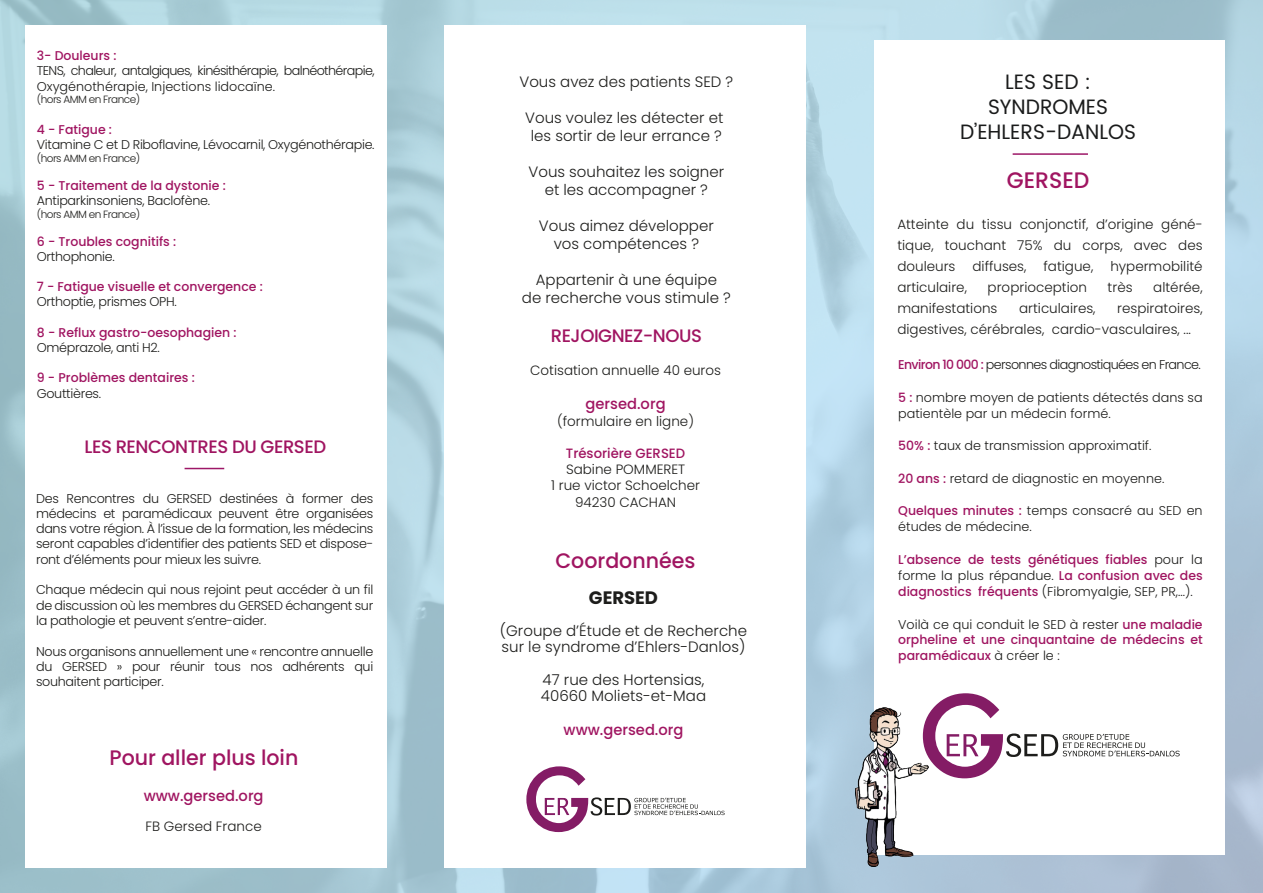
<style>
.page{position:relative;width:1263px;height:893px;background:#fff}
.page>*{position:absolute;margin:0;border:0;box-sizing:border-box;transform-origin:0 0}
.t1{font:500 22.35px "Poppins";color:#a01561}
.t2{font:500 21px "Poppins";color:#a01561}
.t3{font:20.85px/25px "Poppins";color:#1a1b1b;text-align:center}
.t4{font:500 18px "Poppins";letter-spacing:-.025em;color:#a01561}
.t5{font:700 18px "Poppins";color:#1d1d1b}
.t6{font:300 15px/18px "Poppins";color:#1d1d1b;text-align:center}
.t7{font:500 15px "Poppins";color:#a01561}
.t8{font:300 13.5px/21px "Poppins";color:#1d1d1b;text-align:justify}
.t9{font:500 13.5px "Poppins";color:#a01561}
.t10{font:300 12.75px/15.3px "Poppins";letter-spacing:-.025em;color:#1d1d1b;text-align:justify}
.t11{font:500 12.75px/16.2px "Poppins";color:#a01561;text-align:justify}
.t12{font:300 12.75px/16.2px "Poppins";color:#1d1d1b}
.t13{font:300 12.75px/15.3px "Poppins";letter-spacing:-.05em;color:#1d1d1b}
.t14{font:300 10.5px "Poppins";letter-spacing:-.05em;color:#1d1d1b}
.s1{font-weight:500;color:#a01561}
.s2{font-weight:300;color:#1d1d1b}
</style>
<div class="page">
<img style="left:0;top:0;width:1263px;height:893px">
<div style="left:26px;top:25px;width:361px;height:843px;background:#fff"></div>
<div style="left:875px;top:41px;width:350px;height:814px;background:#fff"></div>
<div style="left:444px;top:26px;width:361px;height:842px;background:#fff"></div>
<svg style="left:526px;top:766px;width:199px;height:66px"></svg>
<img style="left:855px;top:707px;width:74px;height:159px">
<hr style="left:1013px;top:153px;width:75px;height:2px;background:#9d1767">
<svg style="left:923px;top:693px;width:257px;height:85px"></svg>
<hr style="left:185px;top:468px;width:39px;height:1px;background:#9d1767">
<p class="t11" style="left:37px;top:48px;width:81px">3- Douleurs :</p>
<p class="t13" style="left:37px;top:63px;width:339px">TENS, chaleur, antalgiques, kinésithérapie, balnéothérapie,<br>Oxygénothérapie, Injections lidocaïne.</p>
<p class="t14" style="left:37px;top:94px;width:105px">(hors AMM en France)</p>
<p class="t11" style="left:37px;top:121px;width:77px">4 - Fatigue :</p>
<p class="t10" style="left:37px;top:137px;width:339px">Vitamine C et D Riboflavine, Lévocarnil, Oxygénothérapie.</p>
<p class="t14" style="left:37px;top:152px;width:105px">(hors AMM en France)</p>
<p class="t11" style="left:37px;top:177px;width:191px">5 - Traitement de la dystonie :</p>
<p class="t10" style="left:37px;top:193px;width:175px">Antiparkinsoniens, Baclofène.</p>
<p class="t14" style="left:37px;top:208px;width:105px">(hors AMM en France)</p>
<p class="t11" style="left:37px;top:233px;width:141px">6 - Troubles cognitifs :</p>
<p class="t10" style="left:37px;top:249px;width:80px">Orthophonie.</p>
<p class="t11" style="left:37px;top:279px;width:228px">7 - Fatigue visuelle et convergence :</p>
<p class="t10" style="left:37px;top:294px;width:141px">Orthoptie, prismes OPH.</p>
<p class="t11" style="left:37px;top:324px;width:201px">8 - Reflux gastro-oesophagien :</p>
<p class="t10" style="left:37px;top:340px;width:125px">Oméprazole, anti H2.</p>
<p class="t11" style="left:37px;top:370px;width:159px">9 - Problèmes dentaires :</p>
<p class="t10" style="left:37px;top:386px;width:66px">Gouttières.</p>
<h3 class="t4" style="left:85px;top:437px;width:243px">LES RENCONTRES DU GERSED</h3>
<p class="t10" style="left:36px;top:490px;width:339px">Des Rencontres du GERSED destinées à former des médecins et paramédicaux peuvent être organisées dans votre région. À l’issue de la formation, les médecins seront capables d’identifier des patients SED et dispose&shy;ront d’éléments pour mieux les suivre.</p>
<p class="t10" style="left:36px;top:582px;width:339px">Chaque médecin qui nous rejoint peut accéder à un fil de discussion où les membres du GERSED échangent sur la pathologie et peuvent s’entre-aider.</p>
<p class="t10" style="left:36px;top:643px;width:339px">Nous organisons annuellement une « rencontre annuelle du GERSED » pour réunir tous nos adhérents qui souhaitent participer.</p>
<h2 class="t2" style="left:109px;top:745px;width:190px">Pour aller plus loin</h2>
<p class="t7" style="left:144px;top:787px;width:121px">www.gersed.org</p>
<p class="t8" style="left:146px;top:816px;width:118px">FB Gersed France</p>
<p class="t6" style="left:519px;top:72px;width:215px">Vous avez des patients SED ?</p>
<p class="t6" style="left:525px;top:108px;width:200px">Vous voulez les détecter et les sortir de leur errance ?</p>
<p class="t6" style="left:528px;top:162px;width:197px">Vous souhaitez les soigner et les accompagner ?</p>
<p class="t6" style="left:539px;top:216px;width:176px">Vous aimez développer vos compétences ?</p>
<p class="t6" style="left:522px;top:270px;width:210px">Appartenir à une équipe<br>de recherche vous stimule ?</p>
<h3 class="t4" style="left:551px;top:326px;width:153px">REJOIGNEZ-NOUS</h3>
<p class="t8" style="left:530px;top:360px;width:192px">Cotisation annuelle 40 euros</p>
<p class="t7" style="left:586px;top:396px;width:81px">gersed.org</p>
<p class="t8" style="left:557px;top:410px;width:138px">(formulaire en ligne)</p>
<p class="t9" style="left:566px;top:445px;width:121px">Trésorière GERSED</p>
<p class="t8" style="left:551px;top:461px;width:150px;line-height:16.2px;text-align:center">Sabine POMMERET<br>1 rue victor Schoelcher<br>94230 CACHAN</p>
<h2 class="t2" style="left:555px;top:549px;width:142px">Coordonnées</h2>
<h3 class="t5" style="left:589px;top:587px;width:71px">GERSED</h3>
<p class="t6" style="left:500px;top:623px;width:249px;line-height:16.2px;text-align:left">(Groupe d’Étude et de Recherche sur le syndrome d’Ehlers-Danlos)</p>
<p class="t6" style="left:541px;top:672px;width:167px;line-height:16.2px;text-align:left">47 rue des Hortensias,<br>40660 Moliets-et-Maa</p>
<p class="t7" style="left:564px;top:721px;width:121px">www.gersed.org</p>
<h3 class="t3" style="left:960px;top:70px;width:178px">LES SED :<br>SYNDROMES<br>D’EHLERS-DANLOS</h3>
<h1 class="t1" style="left:1007px;top:167px;width:84px">GERSED</h1>
<p class="t8" style="left:897px;top:214px;width:307px">Atteinte du tissu conjonctif, d’origine géné&shy;tique, touchant 75% du corps, avec des douleurs</p>
<p class="t8" style="left:972px;top:256px;width:56px">diffuses,</p>
<p class="t8" style="left:1043px;top:256px;width:51px">fatigue,</p>
<p class="t8" style="left:1110px;top:256px;width:94px">hypermobilité</p>
<p class="t8" style="left:897px;top:277px;width:71px">articulaire,</p>
<p class="t8" style="left:988px;top:277px;width:101px">proprioception</p>
<p class="t8" style="left:1107px;top:277px;width:26px">très</p>
<p class="t8" style="left:1153px;top:277px;width:51px">altérée,</p>
<p class="t8" style="left:897px;top:298px;width:102px">manifestations</p>
<p class="t8" style="left:1019px;top:298px;width:78px">articulaires,</p>
<p class="t8" style="left:897px;top:298px;width:307px;text-indent:220px">respiratoires, digestives, cérébrales, cardio-vasculaires, ...</p>
<p class="t13" style="left:898px;top:357px;width:304px"><span class="s1">Environ 10 000 :</span> personnes diagnostiquées en France.</p>
<p class="t12" style="left:898px;top:389px;width:306px"><span class="s1">5 :</span> nombre moyen de patients détectés dans sa patientèle par un médecin formé.</p>
<p class="t12" style="left:898px;top:438px;width:255px"><span class="s1">50% :</span> taux de transmission approximatif.</p>
<p class="t12" style="left:898px;top:470px;width:268px"><span class="s1">20 ans :</span> retard de diagnostic en moyenne.</p>
<p class="t12" style="left:898px;top:503px;width:306px"><span class="s1">Quelques minutes :</span> temps consacré au SED en études de médecine.</p>
<p class="t11" style="left:898px;top:551px;width:306px">L’absence de tests génétiques fiables <span class="s2">pour la forme la plus répandue.</span> La confusion avec des diagnostics fréquents <span class="s2">(Fibromyalgie, SEP, PR,...).</span></p>
<p class="t11" style="left:898px;top:616px;width:306px;line-height:15.8px"><span class="s2">Voilà ce qui conduit le SED à rester</span> une maladie orpheline et une cinquantaine de médecins et paramédicaux <span class="s2">à créer le :</span></p>
</div>
